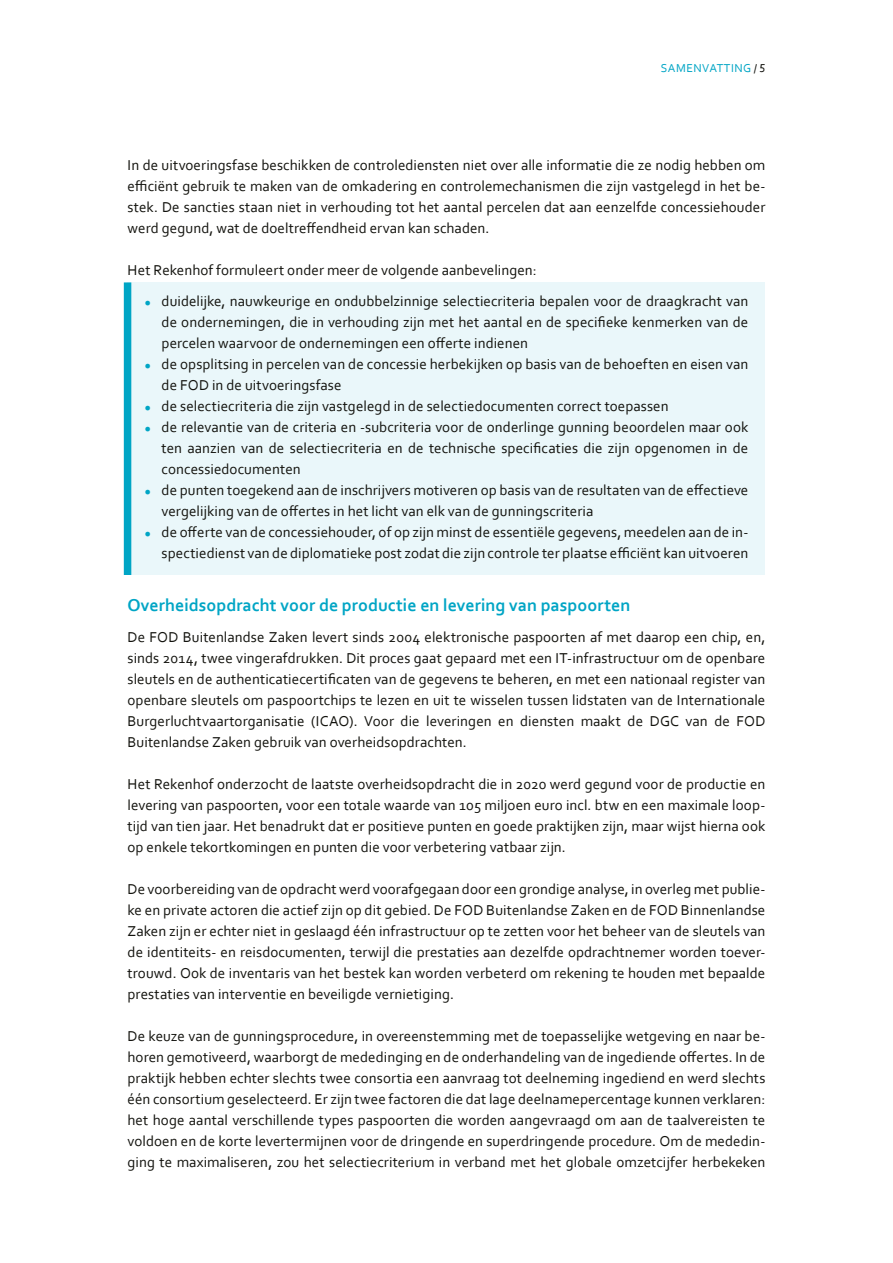
<style>
.page{position:relative;width:893px;height:1263px;background:#fff}
.page>*{position:absolute;margin:0;border:0;box-sizing:border-box;transform-origin:0 0}
.t1{font:700 18px "Corbel";color:#00a5c5}
.t2{font:15px/21px "Corbel";letter-spacing:.005em;color:#12120d;text-align:justify}
.t3{font:12px "Corbel";letter-spacing:.04em;color:#00a5c5}
.s1{color:#12120d}
.s2{color:#00a5c5}
</style>
<div class="page">
<div style="left:128px;top:282px;width:637px;height:293px;background:#eaf7fa"></div>
<div style="left:124px;top:282px;width:7px;height:293px;background:#00a5c5"></div>
<p class="t3" style="left:661px;top:60px;width:106px">SAMENVATTING <span class="s1">/ 5</span></p>
<p class="t2" style="left:128px;top:154px;width:639px">In de uitvoeringsfase beschikken de controlediensten niet over alle informatie die ze nodig hebben om efficiënt gebruik te maken van de omkadering en controlemechanismen die zijn vastgelegd in het be&shy;stek. De sancties staan niet in verhouding tot het aantal percelen dat aan eenzelfde concessiehouder werd gegund, wat de doeltreffendheid ervan kan schaden.</p>
<p class="t2" style="left:128px;top:259px;width:411px">Het Rekenhof formuleert onder meer de volgende aanbevelingen:</p>
<p class="t2" style="left:162px;top:290px;width:588px;text-indent:-17px"><span class="s2">•</span> duidelijke, nauwkeurige en ondubbelzinnige selectiecriteria bepalen voor de draagkracht van de ondernemingen, die in verhouding zijn met het aantal en de specifieke kenmerken van de percelen waarvoor de ondernemingen een offerte indienen</p>
<p class="t2" style="left:162px;top:353px;width:588px;text-indent:-17px"><span class="s2">•</span> de opsplitsing in percelen van de concessie herbekijken op basis van de behoeften en eisen van de FOD in de uitvoeringsfase</p>
<p class="t2" style="left:145px;top:395px;width:526px"><span class="s2">•</span> de selectiecriteria die zijn vastgelegd in de selectiedocumenten correct toepassen</p>
<p class="t2" style="left:162px;top:416px;width:588px;text-indent:-17px"><span class="s2">•</span> de relevantie van de criteria en -subcriteria voor de onderlinge gunning beoordelen maar ook ten aanzien van de selectiecriteria en de technische specificaties die zijn opgenomen in de concessiedocumenten</p>
<p class="t2" style="left:162px;top:479px;width:588px;text-indent:-17px"><span class="s2">•</span> de punten toegekend aan de inschrijvers motiveren op basis van de resultaten van de effectieve vergelijking van de offertes in het licht van elk van de gunningscriteria</p>
<p class="t2" style="left:145px;top:521px;width:605px;text-align:right"><span class="s2">•</span> de offerte van de concessiehouder, of op zijn minst de essentiële gegevens, meedelen aan de in&shy;spectiedienst van de diplomatieke post zodat die zijn controle ter plaatse efficiënt kan uitvoeren</p>
<p class="t1" style="left:128px;top:594px;width:504px">Overheidsopdracht voor de productie en levering van paspoorten</p>
<p class="t2" style="left:128px;top:626px;width:639px">De FOD Buitenlandse Zaken levert sinds 2004 elektronische paspoorten af met daarop een chip, en, sinds 2014, twee vingerafdrukken. Dit proces gaat gepaard met een IT-infrastructuur om de openbare sleutels en de authenticatiecertificaten van de gegevens te beheren, en met een nationaal register van openbare sleutels om paspoortchips te lezen en uit te wisselen tussen lidstaten van de Internationale Burgerluchtvaartorganisatie (ICAO). Voor die leveringen en diensten maakt de DGC van de FOD Buitenlandse Zaken gebruik van overheidsopdrachten.</p>
<p class="t2" style="left:128px;top:773px;width:639px">Het Rekenhof onderzocht de laatste overheidsopdracht die in 2020 werd gegund voor de productie en levering van paspoorten, voor een totale waarde van 105 miljoen euro incl. btw en een maximale loop&shy;tijd van tien jaar. Het benadrukt dat er positieve punten en goede praktijken zijn, maar wijst hierna ook op enkele tekortkomingen en punten die voor verbetering vatbaar zijn.</p>
<p class="t2" style="left:128px;top:878px;width:639px">De voorbereiding van de opdracht werd voorafgegaan door een grondige analyse, in overleg met publie&shy;ke en private actoren die actief zijn op dit gebied. De FOD Buitenlandse Zaken en de FOD Binnenlandse Zaken zijn er echter niet in geslaagd één infrastructuur op te zetten voor het beheer van de sleutels van de identiteits- en reisdocumenten, terwijl die prestaties aan dezelfde opdrachtnemer worden toever&shy;trouwd. Ook de inventaris van het bestek kan worden verbeterd om rekening te houden met bepaalde prestaties van interventie en beveiligde vernietiging.</p>
<p class="t2" style="left:128px;top:1025px;width:639px">De keuze van de gunningsprocedure, in overeenstemming met de toepasselijke wetgeving en naar be&shy;horen gemotiveerd, waarborgt de mededinging en de onderhandeling van de ingediende offertes. In de praktijk hebben echter slechts twee consortia een aanvraag tot deelneming ingediend en werd slechts één consortium geselecteerd. Er zijn twee factoren die dat lage deelnamepercentage kunnen verklaren: het hoge aantal verschillende types paspoorten die worden aangevraagd om aan de taalvereisten te voldoen en de korte levertermijnen voor de dringende en superdringende procedure. Om de mededin&shy;ging te maximaliseren, zou het selectiecriterium in verband met het globale omzetcijfer herbekeken</p>
</div>
